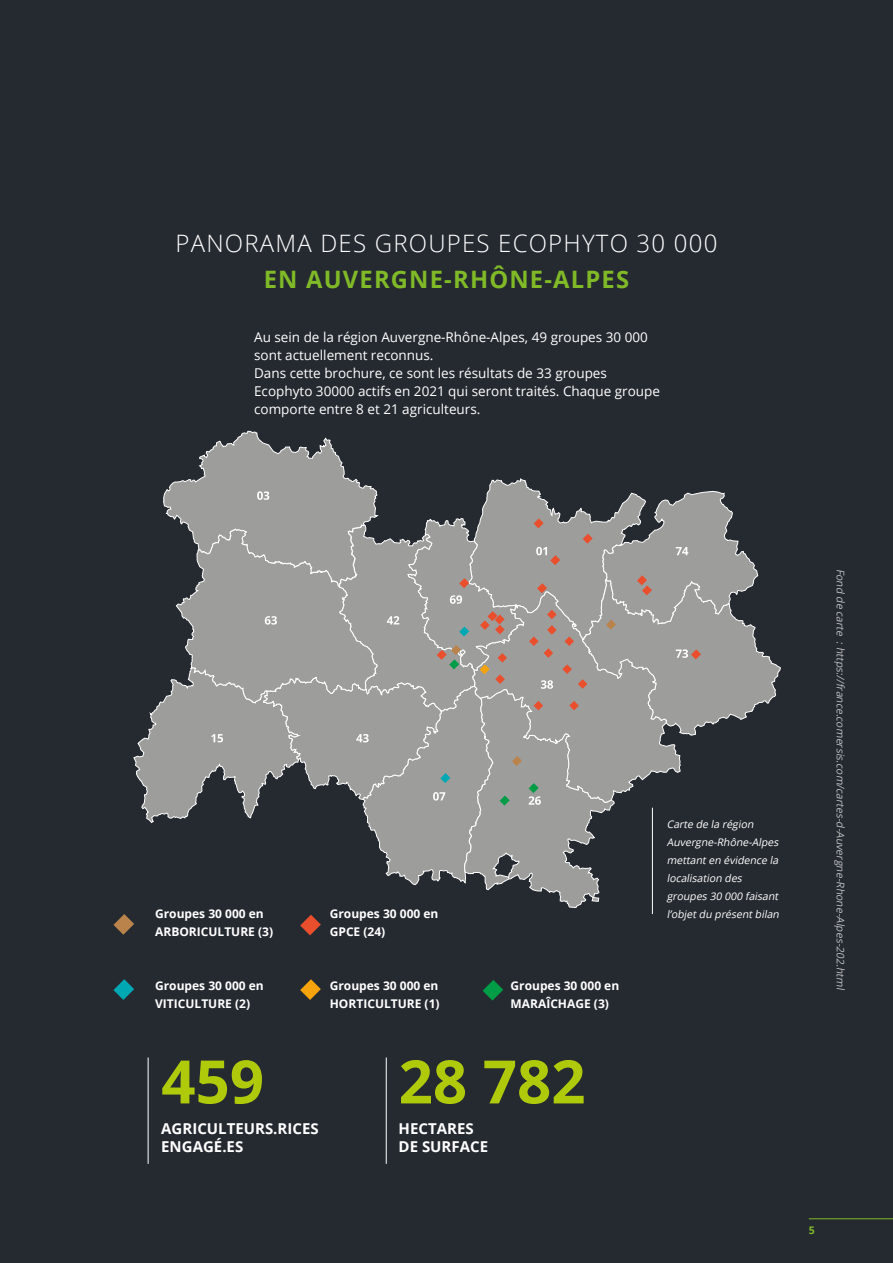
<style>
.page{position:relative;width:893px;height:1263px;background:#252a31}
.page>*{position:absolute;margin:0;border:0;box-sizing:border-box;transform-origin:0 0}
.t1{font:700 60px "Open Sans";color:#afca0b}
.t2{font:300 24px "Open Sans";letter-spacing:.05em;color:#fff}
.t3{font:700 24px "Open Sans";letter-spacing:.05em;color:#80ba27}
.t4{font:700 15px/18px "Open Sans";color:#fff}
.t5{font:13.5px/18px "Open Sans";color:#fff}
.t6{font:700 12px/18px "Open Sans";color:#fff}
.t7{font:italic 10.5px/18px "Open Sans";color:#fff}
.t8{font:700 10.5px "Open Sans";color:#80ba27}
</style>
<div class="page">
<hr style="left:148px;top:1057px;width:1px;height:107px;background:#fff">
<hr style="left:386px;top:1057px;width:1px;height:107px;background:#fff">
<hr style="left:652px;top:808px;width:1px;height:106px;background:#fff">
<hr style="left:809px;top:1218px;width:84px;height:1px;background:#80ba27">
<svg style="left:113px;top:914px;width:21px;height:21px"></svg>
<svg style="left:113px;top:979px;width:21px;height:21px"></svg>
<svg style="left:300px;top:915px;width:21px;height:20px"></svg>
<svg style="left:300px;top:979px;width:21px;height:21px"></svg>
<svg style="left:482px;top:980px;width:21px;height:20px"></svg>
<svg style="left:133px;top:431px;width:648px;height:477px"></svg>
<h2 class="t2" style="left:176px;top:227px;width:543px">PANORAMA DES GROUPES ECOPHYTO 30 000</h2>
<h2 class="t3" style="left:264px;top:262px;width:367px">EN AUVERGNE-RHÔNE-ALPES</h2>
<p class="t5" style="left:254px;top:328px;width:407px">Au sein de la région Auvergne-Rhône-Alpes, 49 groupes 30 000 sont actuellement reconnus.<br>Dans cette brochure, ce sont les résultats de 33 groupes Ecophyto 30000 actifs en 2021 qui seront traités. Chaque groupe comporte entre 8 et 21 agriculteurs.</p>
<p class="t6" style="left:155px;top:904px;width:119px">Groupes 30 000 en<br>ARBORICULTURE (3)</p>
<p class="t6" style="left:155px;top:976px;width:110px">Groupes 30 000 en<br>VITICULTURE (2)</p>
<p class="t6" style="left:330px;top:904px;width:110px">Groupes 30 000 en<br>GPCE (24)</p>
<p class="t6" style="left:330px;top:976px;width:111px">Groupes 30 000 en<br>HORTICULTURE (1)</p>
<p class="t6" style="left:511px;top:976px;width:110px">Groupes 30 000 en<br>MARAÎCHAGE (3)</p>
<p class="t7" style="left:667px;top:815px;width:116px">Carte de la région<br>Auvergne-Rhône-Alpes mettanten évidence la localisation des groupes 30 000 faisant l’objetdu présentbilan</p>
<p class="t7" style="left:850px;top:569px;width:425px;rotate:90deg">Fond de carte :https://france.comersis.com/cartes-d-Auvergne-Rhone-Alpes-202.html</p>
<h1 class="t1" style="left:161px;top:1039px;width:104px">459</h1>
<p class="t4" style="left:161px;top:1119px;width:159px">AGRICULTEURS.RICES<br>ENGAGÉ.ES</p>
<h1 class="t1" style="left:399px;top:1039px;width:188px">28 782</h1>
<p class="t4" style="left:399px;top:1119px;width:91px">HECTARES<br>DE SURFACE</p>
<p class="t8" style="left:809px;top:1223px;width:7px">5</p>
</div>
